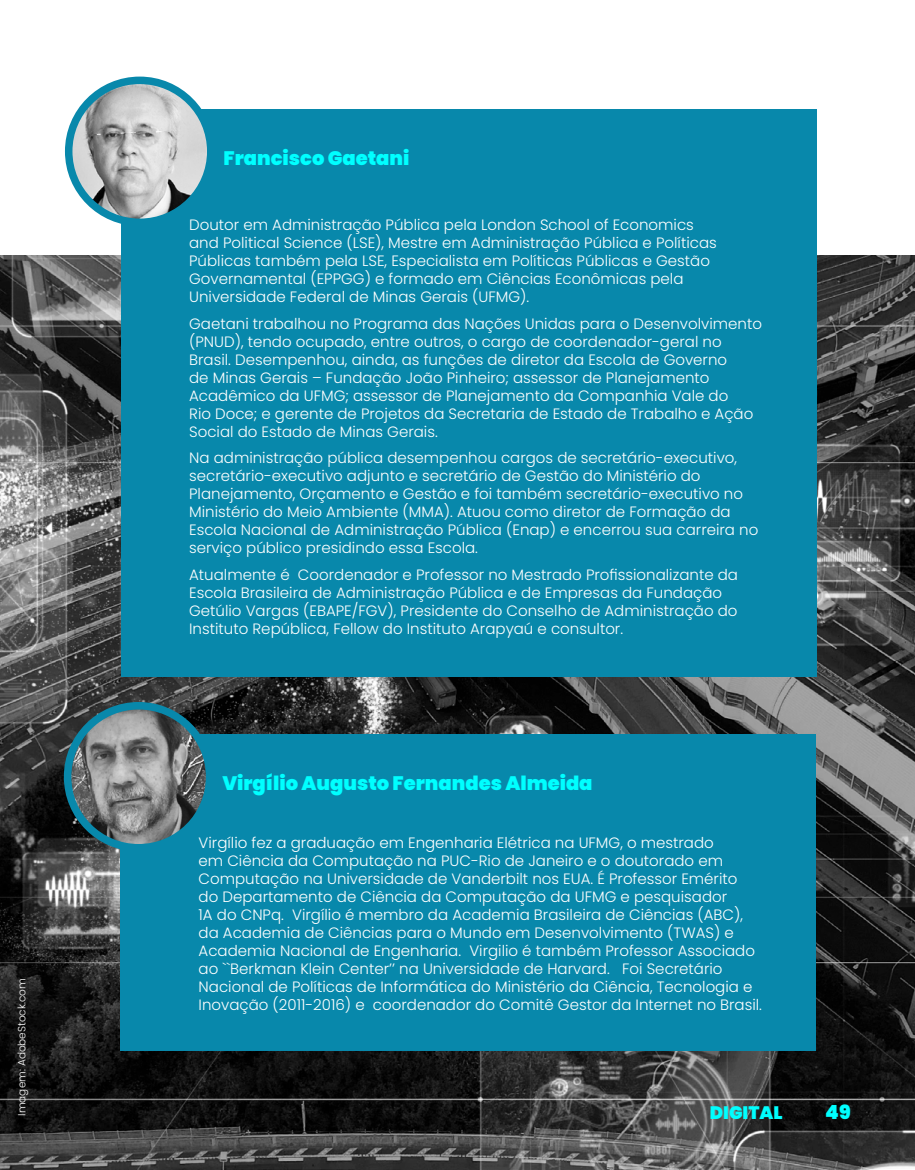
<style>
.page{position:relative;width:915px;height:1170px;background:#fff}
.page>*{position:absolute;margin:0;border:0;box-sizing:border-box;transform-origin:0 0}
.t1{font:900 19.5px "Poppins";color:#0ff}
.t2{font:900 18px "Poppins";color:#0ff}
.t3{font:300 15px/18px "Poppins";color:#fff}
.t4{font:300 10.5px "Poppins";color:#fff}
</style>
<div class="page">
<img style="left:0;top:255px;width:914px;height:914px">
<img style="left:0;top:644px;width:1px;height:525px">
<div style="left:121px;top:109px;width:695px;height:567px;background:#0888ab"></div>
<img style="left:69px;top:80px;width:136px;height:142px">
<div style="left:65px;top:77px;width:149px;height:149px;border:8px solid #0888ab;border-radius:50%"></div>
<div style="left:120px;top:734px;width:695px;height:316px;background:#0888ab"></div>
<img style="left:68px;top:705px;width:141px;height:142px;border-radius:71px">
<div style="left:64px;top:702px;width:149px;height:149px;border:8px solid #0888ab;border-radius:50%"></div>
<p class="t4" style="left:16px;top:1115px;width:139px;rotate:-90deg">Imagem: AdobeStock.com</p>
<h1 class="t1" style="left:223px;top:147px;width:187px">Francisco Gaetani</h1>
<p class="t3" style="left:189px;top:216px;width:529px">Doutor em Administração Pública pela London School of Economics and Political Science (LSE), Mestre em Administração Pública e Políticas Públicas também pela LSE, Especialista em Políticas Públicas e Gestão Governamental (EPPGG) e formado em Ciências Econômicas pela Universidade Federal de Minas Gerais (UFMG).</p>
<p class="t3" style="left:189px;top:314px;width:574px">Gaetani trabalhou no Programa das Nações Unidas para o Desenvolvimento (PNUD), tendo ocupado, entre outros, o cargo de coordenador-geral no Brasil. Desempenhou, ainda, as funções de diretor da Escola de Governo<br>de Minas Gerais – Fundação João Pinheiro; assessor de Planejamento Acadêmico da UFMG; assessor de Planejamento da Companhia Vale do<br>Rio Doce; e gerente de Projetos da Secretaria de Estado de Trabalho e Ação Social do Estado de Minas Gerais.</p>
<p class="t3" style="left:189px;top:449px;width:570px">Na administração pública desempenhou cargos de secretário-executivo, secretário-executivo adjunto e secretário de Gestão do Ministério do Planejamento, Orçamento e Gestão e foi também secretário-executivo no Ministério do Meio Ambiente (MMA). Atuou como diretor de Formação da Escola Nacional de Administração Pública (Enap) e encerrou sua carreira no serviço público presidindo essa Escola.</p>
<p class="t3" style="left:189px;top:565px;width:550px">Atualmente é Coordenador e Professor no Mestrado Profissionalizante da Escola Brasileira de Administração Pública e de Empresas da Fundação Getúlio Vargas (EBAPE/FGV), Presidente do Conselho de Administração do Instituto República, Fellow do Instituto Arapyaú e consultor.</p>
<h1 class="t1" style="left:222px;top:772px;width:371px">Virgílio Augusto Fernandes Almeida</h1>
<p class="t3" style="left:198px;top:833px;width:564px">Virgílio fez a graduação em Engenharia Elétrica na UFMG, o mestrado<br>em Ciência da Computação na PUC-Rio de Janeiro e o doutorado em Computação na Universidade de Vanderbilt nos EUA. É Professor Emérito<br>do Departamento de Ciência da Computação da UFMG e pesquisador<br>1A do CNPq. Virgílio é membro da Academia Brasileira de Ciências (ABC), da Academia de Ciências para o Mundo em Desenvolvimento (TWAS) e Academia Nacional de Engenharia. Virgilio é também Professor Associado ao ``Berkman Klein Center’’ na Universidade de Harvard. Foi Secretário Nacional de Políticas de Informática do Ministério da Ciência, Tecnologia e Inovação (2011-2016) e coordenador do Comitê Gestor da Internet no Brasil.</p>
<p class="t2" style="left:709px;top:1102px;width:74px">DIGITAL</p>
<h1 class="t1" style="left:825px;top:1100px;width:27px">49</h1>
</div>
